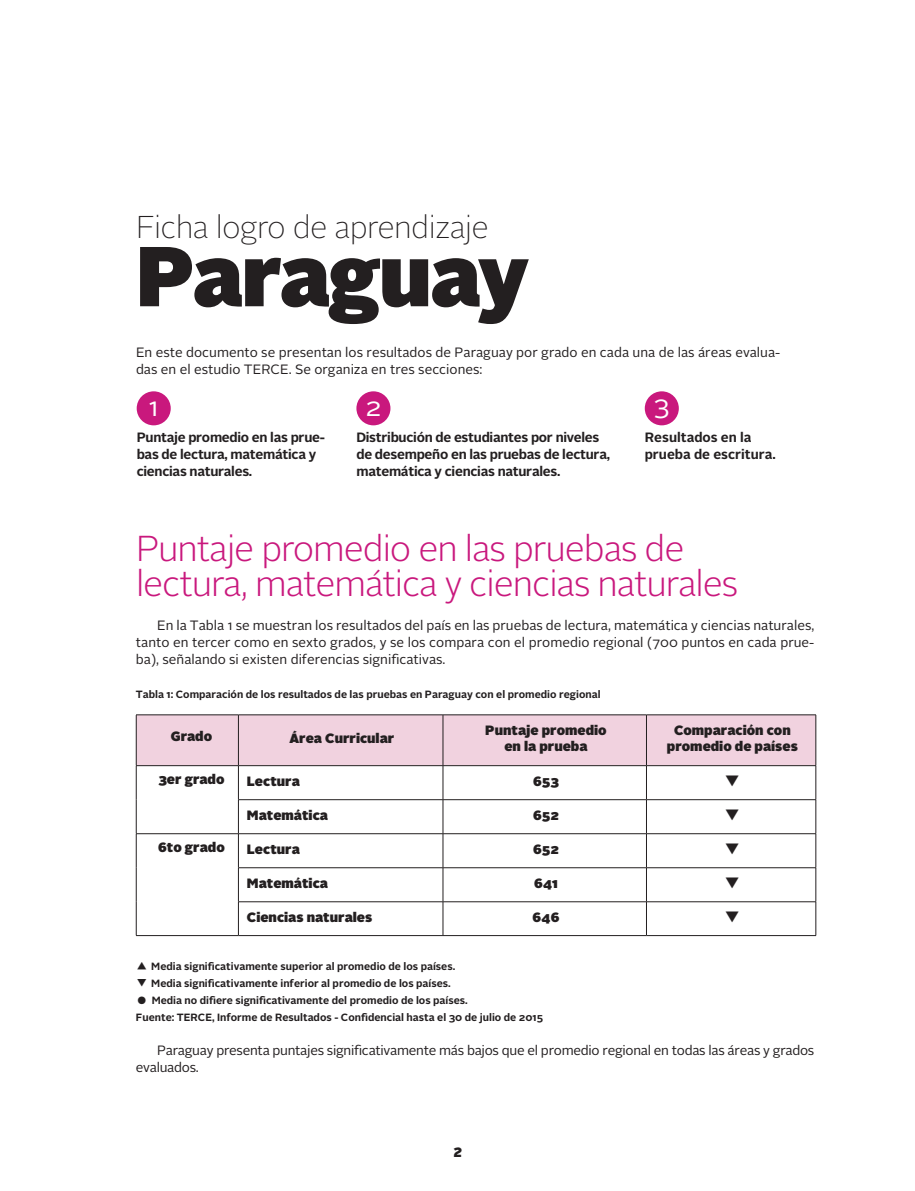
<style>
.page{position:relative;width:915px;height:1191px;background:#fff}
.page>*{position:absolute;margin:0;border:0;box-sizing:border-box;transform-origin:0 0}
.t1{font:900 84.6px "Alright Sans";letter-spacing:-.025em;color:#231f20}
.t2{font:300 36px/34px "Alright Sans";letter-spacing:-.03em;color:#c9187d}
.t3{font:100 31.5px "Alright Sans";letter-spacing:-.02em;color:#231f20}
.t4{font:26.4px "Alright Sans";color:#fff}
.Texto_01_español{font:900 19.5px "Alright Sans";color:#231f20}
.Texto_01_español-2{font:13.5px/17px "Alright Sans";color:#231f20}
.Texto_01_español-3{font:700 13.5px/17px "Alright Sans";letter-spacing:-.02em;color:#231f20}
.Texto_01_español-4{font:900 13.5px "Alright Sans";color:#231f20}
.Texto_01_español-5{font:13.5px/17px "Alright Sans";letter-spacing:-.02em;color:#231f20}
.Texto_01_español-6{font:700 13.5px/17px "Alright Sans";color:#231f20}
.Texto_01_español-7{font:700 10.5px "Alright Sans";color:#231f20}
.s1{font-size:13.5px}
</style>
<div class="page">
<div style="left:644px;top:391px;width:34px;height:34px;background:#c9187d;border-radius:50%"></div>
<div style="left:356px;top:391px;width:34px;height:34px;background:#c9187d;border-radius:50%"></div>
<div style="left:137px;top:391px;width:34px;height:34px;background:#c9187d;border-radius:50%"></div>
<div style="left:137px;top:715px;width:678px;height:50px;background:#f1d2df"></div>
<svg style="left:239px;top:766px;width:576px;height:169px"></svg>
<hr style="left:136px;top:714px;width:102px;height:1px;background:#231f20">
<hr style="left:136px;top:715px;width:1px;height:50px;background:#231f20">
<hr style="left:238px;top:714px;width:205px;height:1px;background:#231f20">
<hr style="left:238px;top:715px;width:1px;height:50px;background:#231f20">
<hr style="left:443px;top:714px;width:203px;height:1px;background:#231f20">
<hr style="left:442px;top:715px;width:1px;height:50px;background:#231f20">
<hr style="left:646px;top:714px;width:169px;height:1px;background:#231f20">
<hr style="left:646px;top:715px;width:1px;height:50px;background:#231f20">
<hr style="left:815px;top:715px;width:1px;height:50px;background:#231f20">
<hr style="left:238px;top:765px;width:205px;height:1px;background:#231f20">
<hr style="left:443px;top:765px;width:203px;height:1px;background:#231f20">
<hr style="left:442px;top:766px;width:1px;height:33px;background:#231f20">
<hr style="left:646px;top:765px;width:169px;height:1px;background:#231f20">
<hr style="left:646px;top:766px;width:1px;height:33px;background:#231f20">
<hr style="left:815px;top:766px;width:1px;height:33px;background:#231f20">
<hr style="left:238px;top:799px;width:205px;height:1px;background:#231f20">
<hr style="left:443px;top:799px;width:203px;height:1px;background:#231f20">
<hr style="left:442px;top:800px;width:1px;height:33px;background:#231f20">
<hr style="left:646px;top:799px;width:169px;height:1px;background:#231f20">
<hr style="left:646px;top:800px;width:1px;height:33px;background:#231f20">
<hr style="left:815px;top:800px;width:1px;height:33px;background:#231f20">
<hr style="left:238px;top:833px;width:205px;height:1px;background:#231f20">
<hr style="left:443px;top:833px;width:203px;height:1px;background:#231f20">
<hr style="left:442px;top:834px;width:1px;height:33px;background:#231f20">
<hr style="left:646px;top:833px;width:169px;height:1px;background:#231f20">
<hr style="left:646px;top:834px;width:1px;height:33px;background:#231f20">
<hr style="left:815px;top:834px;width:1px;height:33px;background:#231f20">
<hr style="left:238px;top:867px;width:205px;height:1px;background:#231f20">
<hr style="left:443px;top:867px;width:203px;height:1px;background:#231f20">
<hr style="left:442px;top:868px;width:1px;height:33px;background:#231f20">
<hr style="left:646px;top:867px;width:169px;height:1px;background:#231f20">
<hr style="left:646px;top:868px;width:1px;height:33px;background:#231f20">
<hr style="left:815px;top:868px;width:1px;height:33px;background:#231f20">
<hr style="left:238px;top:901px;width:205px;height:1px;background:#231f20">
<hr style="left:443px;top:901px;width:203px;height:1px;background:#231f20">
<hr style="left:442px;top:902px;width:1px;height:33px;background:#231f20">
<hr style="left:646px;top:901px;width:169px;height:1px;background:#231f20">
<hr style="left:646px;top:902px;width:1px;height:33px;background:#231f20">
<hr style="left:815px;top:902px;width:1px;height:33px;background:#231f20">
<hr style="left:238px;top:935px;width:205px;height:1px;background:#231f20">
<hr style="left:443px;top:935px;width:203px;height:1px;background:#231f20">
<hr style="left:646px;top:935px;width:169px;height:1px;background:#231f20">
<hr style="left:136px;top:834px;width:1px;height:33px;background:#231f20">
<hr style="left:238px;top:834px;width:1px;height:33px;background:#231f20">
<hr style="left:136px;top:867px;width:1px;height:34px;background:#231f20">
<hr style="left:238px;top:868px;width:1px;height:33px;background:#231f20">
<hr style="left:136px;top:901px;width:1px;height:34px;background:#231f20">
<hr style="left:238px;top:902px;width:1px;height:33px;background:#231f20">
<hr style="left:136px;top:935px;width:102px;height:1px;background:#231f20">
<hr style="left:136px;top:765px;width:102px;height:1px;background:#231f20">
<hr style="left:136px;top:766px;width:1px;height:33px;background:#231f20">
<hr style="left:238px;top:766px;width:1px;height:33px;background:#231f20">
<hr style="left:136px;top:799px;width:1px;height:34px;background:#231f20">
<hr style="left:238px;top:800px;width:1px;height:33px;background:#231f20">
<hr style="left:136px;top:833px;width:102px;height:1px;background:#231f20">
<p class="t3" style="left:136px;top:206px;width:354px">Ficha logro de aprendizaje</p>
<p class="t1" style="left:136px;top:215px;width:394px">Paraguay</p>
<p class="Texto_01_español-2" style="left:136px;top:344px;width:645px">En este documento se presentan los resultados de Paraguay por grado en cada una de las áreas evalua&shy;das en el estudio TERCE. Se organiza en tres secciones:</p>
<p class="t4" style="left:148px;top:389px;width:12px">1</p>
<p class="t4" style="left:365px;top:388px;width:17px">2</p>
<p class="t4" style="left:653px;top:387px;width:17px">3</p>
<p class="Texto_01_español-3" style="left:137px;top:429px;width:190px">Puntaje promedio en las prue&shy;bas de lectura, matemática y ciencias naturales.</p>
<p class="Texto_01_español-3" style="left:356px;top:429px;width:255px">Distribución de estudiantes por niveles de desempeño en las pruebas de lectura, matemática y ciencias naturales.</p>
<p class="Texto_01_español-6" style="left:644px;top:429px;width:132px">Resultados en la prueba de escritura.</p>
<p class="t2" style="left:136px;top:532px;width:603px">Puntaje promedio en las pruebas de lectura, matemática y ciencias naturales</p>
<p class="Texto_01_español-2" style="left:136px;top:616px;width:679px;text-align:justify;text-indent:21px">En la Tabla 1 se muestran los resultados del país en las pruebas de lectura, matemática y ciencias naturales, tanto en tercer como en sexto grados, y se los compara con el promedio regional (700 puntos en cada prue&shy;ba), señalando si existen diferencias significativas.</p>
<p class="Texto_01_español-7" style="left:136px;top:686px;width:466px">Tabla 1: Comparación de los resultados de las pruebas en Paraguay con el promedio regional</p>
<p class="Texto_01_español-4" style="left:171px;top:726px;width:43px">Grado</p>
<p class="Texto_01_español-4" style="left:289px;top:729px;width:106px">Área Curricular</p>
<p class="Texto_01_español-4" style="left:485px;top:721px;width:123px">Puntaje promedio</p>
<p class="Texto_01_español-4" style="left:504px;top:736px;width:85px">en la prueba</p>
<p class="Texto_01_español-4" style="left:673px;top:721px;width:118px">Comparación con</p>
<p class="Texto_01_español-4" style="left:666px;top:736px;width:132px">promedio de países</p>
<p class="Texto_01_español-4" style="left:158px;top:769px;width:68px">3er grado</p>
<p class="Texto_01_español-4" style="left:247px;top:771px;width:54px">Lectura</p>
<p class="Texto_01_español-4" style="left:533px;top:771px;width:27px">653</p>
<p class="Texto_01_español" style="left:723px;top:767px;width:19px">▼</p>
<p class="Texto_01_español-4" style="left:247px;top:805px;width:83px">Matemática</p>
<p class="Texto_01_español-4" style="left:533px;top:805px;width:27px">652</p>
<p class="Texto_01_español" style="left:723px;top:801px;width:19px">▼</p>
<p class="Texto_01_español-4" style="left:158px;top:837px;width:68px">6to grado</p>
<p class="Texto_01_español-4" style="left:247px;top:839px;width:54px">Lectura</p>
<p class="Texto_01_español-4" style="left:533px;top:839px;width:27px">652</p>
<p class="Texto_01_español" style="left:723px;top:835px;width:19px">▼</p>
<p class="Texto_01_español-4" style="left:247px;top:873px;width:83px">Matemática</p>
<p class="Texto_01_español-4" style="left:534px;top:873px;width:25px">641</p>
<p class="Texto_01_español" style="left:723px;top:869px;width:19px">▼</p>
<p class="Texto_01_español-4" style="left:247px;top:907px;width:127px">Ciencias naturales</p>
<p class="Texto_01_español-4" style="left:532px;top:907px;width:28px">646</p>
<p class="Texto_01_español" style="left:723px;top:903px;width:19px">▼</p>
<p class="Texto_01_español-7" style="left:136px;top:958px;width:321px"><span class="s1">▲</span> Media significativamente superior al promedio de los países.</p>
<p class="Texto_01_español-7" style="left:136px;top:975px;width:316px"><span class="s1">▼</span> Media significativamente inferior al promedio de los países.</p>
<p class="Texto_01_español-7" style="left:137px;top:992px;width:332px">● Media no difiere significativamente del promedio de los países.</p>
<p class="Texto_01_español-7" style="left:136px;top:1009px;width:408px">Fuente: TERCE, Informe de Resultados - Confidencial hasta el 30 de julio de 2015</p>
<p class="Texto_01_español-5" style="left:136px;top:1042px;width:679px;text-indent:21px">Paraguay presenta puntajes significativamente más bajos que el promedio regional en todas las áreas y grados evaluados.</p>
<p class="Texto_01_español-4" style="left:453px;top:1142px;width:10px">2</p>
</div>
